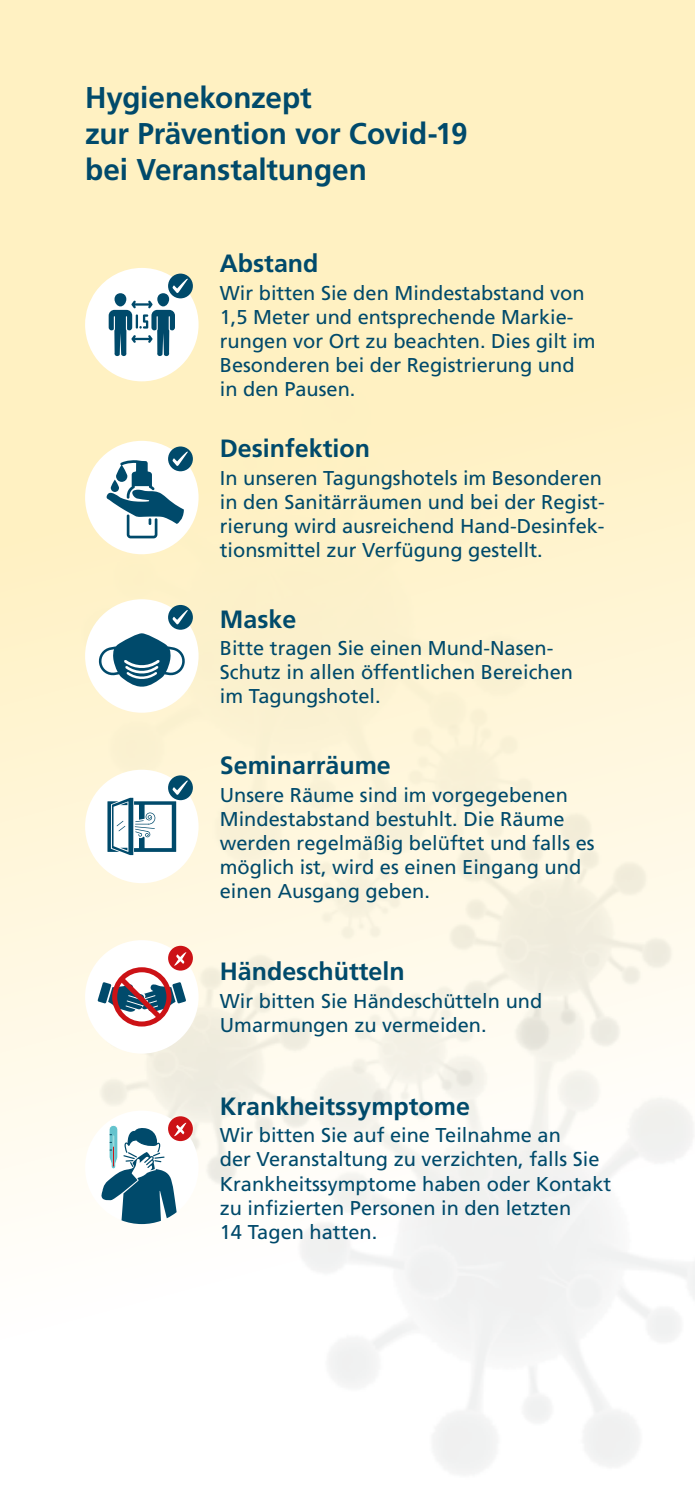
<style>
.page{position:relative;width:695px;height:1489px;background:#fff}
.page>*{position:absolute;margin:0;border:0;box-sizing:border-box;transform-origin:0 0}
.t1{font:700 30px/36px "Frutiger LT";letter-spacing:-.005em;color:#004a6b}
.t2{font:700 25px "Frutiger LT";color:#004a6b}
.t3{font:20px/24px "Frutiger LT";color:#004a6b}
</style>
<div class="page">
<div style="left:0;top:0;width:694px;height:1488px;background:#fff1c2"></div>
<img style="left:0;top:318px;width:694px;height:1170px">
<svg style="left:85px;top:268px;width:113px;height:113px"></svg>
<svg style="left:85px;top:441px;width:113px;height:113px"></svg>
<div style="left:85px;top:599px;width:113px;height:113px;background:#fff;border-radius:50%"></div>
<div style="left:168px;top:605px;width:25px;height:24px;background:#004a6b;border-radius:50%"></div>
<svg style="left:172px;top:610px;width:16px;height:14px"></svg>
<svg style="left:98px;top:633px;width:87px;height:54px"></svg>
<div style="left:85px;top:769px;width:113px;height:114px;background:#fff;border-radius:50%"></div>
<svg style="left:168px;top:775px;width:25px;height:25px"></svg>
<svg style="left:107px;top:779px;width:82px;height:76px"></svg>
<div style="left:85px;top:940px;width:113px;height:113px;background:#fff;border-radius:50%"></div>
<div style="left:168px;top:945px;width:25px;height:25px;background:#cc1216;border-radius:50%"></div>
<svg style="left:97px;top:951px;width:90px;height:73px"></svg>
<div style="left:85px;top:1110px;width:113px;height:113px;background:#fff;border-radius:50%"></div>
<div style="left:168px;top:1116px;width:25px;height:24px;background:#cc1216;border-radius:50%"></div>
<svg style="left:101px;top:1122px;width:86px;height:101px"></svg>
<h1 class="t1" style="left:85px;top:79px;width:384px">Hygienekonzept<br>zur Prävention vor Covid-19 bei Veranstaltungen</h1>
<p class="t2" style="left:220px;top:249px;width:100px">Abstand</p>
<p class="t3" style="left:220px;top:281px;width:377px">Wir bitten Sie den Mindestabstand von 1,5 Meter und entsprechende Markie&shy;rungen vor Ort zu beachten. Dies gilt im Besonderen bei der Registrierung und in den Pausen.</p>
<p class="t2" style="left:220px;top:434px;width:152px">Desinfektion</p>
<p class="t3" style="left:220px;top:466px;width:386px">In unseren Tagungshotels im Besonderen in den Sanitärräumen und bei der Regist&shy;rierung wird ausreichend Hand-Desinfek&shy;tionsmittel zur Verfügung gestellt.</p>
<p class="t2" style="left:220px;top:604px;width:78px">Maske</p>
<p class="t3" style="left:220px;top:636px;width:355px">Bitte tragen Sie einen Mund-Nasen-<br>Schutz in allen öffentlichen Bereichen im Tagungshotel.</p>
<p class="t2" style="left:220px;top:750px;width:172px">Seminarräume</p>
<p class="t3" style="left:220px;top:782px;width:376px">Unsere Räume sind im vorgegebenen Mindestabstand bestuhlt. Die Räume werden regelmäßig belüftet und falls es möglich ist, wird es einen Eingang und einen Ausgang geben.</p>
<p class="t2" style="left:220px;top:957px;width:186px">Händeschütteln</p>
<p class="t3" style="left:220px;top:989px;width:324px">Wir bitten Sie Händeschütteln und<br>Umarmungen zu vermeiden.</p>
<p class="t2" style="left:220px;top:1091px;width:252px">Krankheitssymptome</p>
<p class="t3" style="left:220px;top:1123px;width:393px">Wir bitten Sie auf eine Teilnahme an<br>der Veranstaltung zu verzichten, falls Sie Krankheitssymptome haben oder Kontakt zu infizierten Personen in den letzten<br>14 Tagen hatten.</p>
</div>
